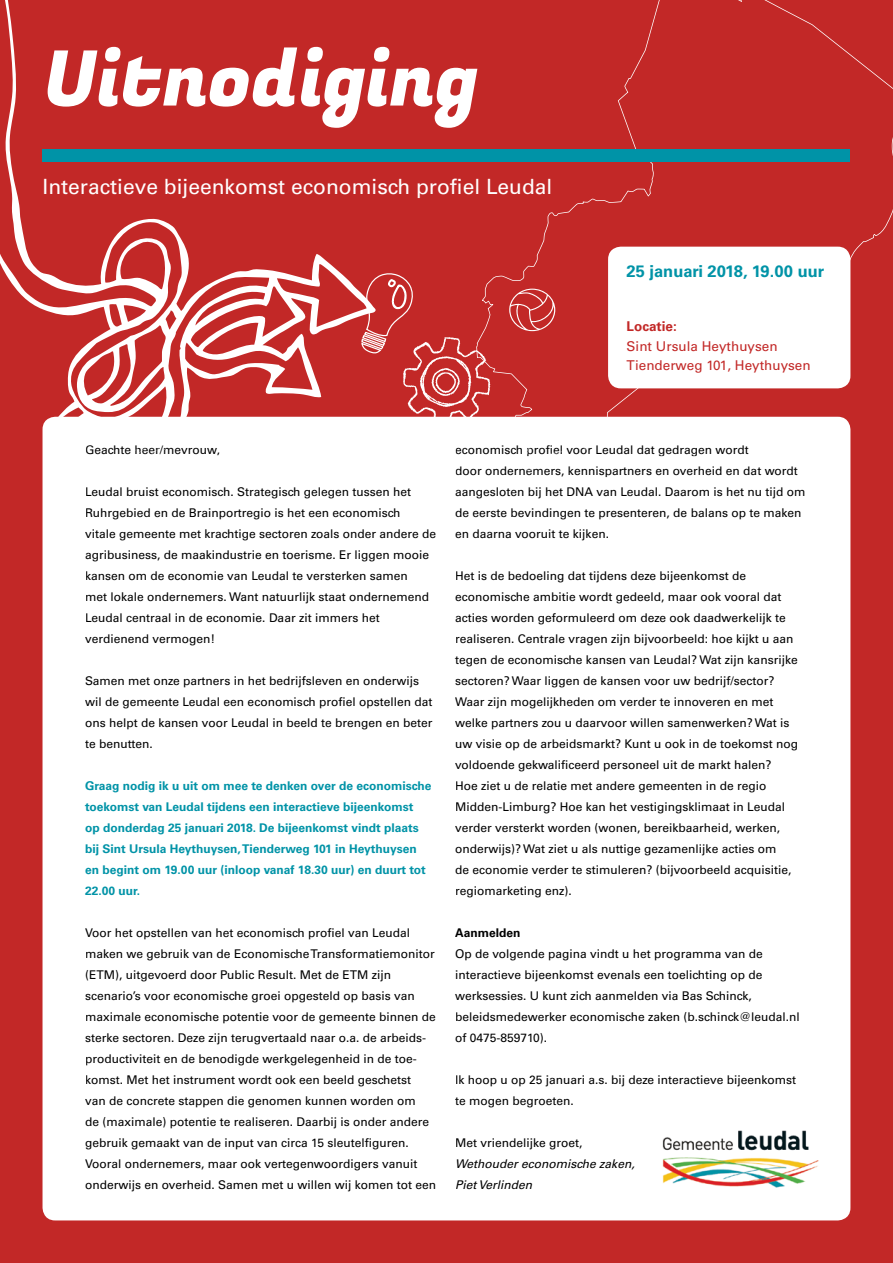
<style>
.page{position:relative;width:893px;height:1263px;background:#c22827}
.page>*{position:absolute;margin:0;border:0;box-sizing:border-box;transform-origin:0 0}
.t1{font:76.5px "Fugaz One";color:#fff}
.t2{font:21px "Univers LT Std";color:#fff}
.t3{font:700 16.5px "Univers LT Std";color:#0093a7}
.t4{font:13.5px/19.5px "Univers LT Std";color:#c22827}
.t5{font:700 13.5px "Univers LT Std";color:#c22827}
.t6{font:12px/21px "Univers LT Std";color:#000}
.t7{font:700 12px/21px "Univers LT Std";color:#0093a7}
.t8{font:italic 12px/21px "Univers LT Std";color:#000}
.t9{font:700 12px "Univers LT Std";color:#000}
</style>
<div class="page">
<div style="left:43px;top:417px;width:807px;height:803px;background:#fff;border-radius:13px"></div>
<svg style="left:490px;top:0;width:403px;height:471px"></svg>
<div style="left:608px;top:247px;width:242px;height:141px;background:#fff;border-radius:13px"></div>
<div style="left:43px;top:149px;width:807px;height:13px;background:#0093a7"></div>
<svg style="left:0;top:0;width:361px;height:484px"></svg>
<svg style="left:509px;top:289px;width:46px;height:42px"></svg>
<svg style="left:361px;top:273px;width:129px;height:144px"></svg>
<img style="left:662px;top:1130px;width:157px;height:58px">
<svg style="left:86px;top:445px;width:134px;height:10px"></svg>
<svg style="left:490px;top:445px;width:259px;height:11px"></svg>
<svg style="left:490px;top:466px;width:308px;height:5px"></svg>
<h1 class="t1" style="left:44px;top:26px;width:436px">Uitnodiging</h1>
<h2 class="t2" style="left:43px;top:174px;width:511px">Interactieve bijeenkomst economisch profiel Leudal</h2>
<h3 class="t3" style="left:627px;top:262px;width:199px">25 januari 2018, 19.00 uur</h3>
<p class="t5" style="left:627px;top:318px;width:52px">Locatie:</p>
<p class="t4" style="left:627px;top:336px;width:186px">Sint Ursula Heythuysen<br>Tienderweg 101, Heythuysen</p>
<p class="t6" style="left:85px;top:439px;width:137px">Geachte heer/mevrouw,</p>
<p class="t6" style="left:85px;top:481px;width:353px">Leudal bruist economisch. Strategisch gelegen tussen het Ruhrgebied en de Brainportregio is het een economisch<br>vitale gemeente met krachtige sectoren zoals onder andere de agribusiness, de maakindustrie en toerisme. Er liggen mooie kansen om de economie van Leudal te versterken samen<br>met lokale ondernemers. Want natuurlijk staat ondernemend Leudal centraal in de economie. Daar zit immers het verdienend vermogen!</p>
<p class="t6" style="left:85px;top:670px;width:349px">Samen met onze partners in het bedrijfsleven en onderwijs wil de gemeente Leudal een economisch profiel opstellen dat ons helpt de kansen voor Leudal in beeld te brengen en beter te benutten.</p>
<p class="t7" style="left:85px;top:775px;width:348px">Graag nodig ik u uit om mee te denken over de economische toekomst van Leudal tijdens een interactieve bijeenkomst<br>op donderdag 25 januari 2018. De bijeenkomst vindt plaats bij Sint Ursula Heythuysen, Tienderweg 101 in Heythuysen en begint om 19.00 uur (inloop vanaf 18.30 uur) en duurt tot 22.00 uur.</p>
<p class="t6" style="left:85px;top:922px;width:352px">Voor het opstellen van het economisch profiel van Leudal maken we gebruik van de Economische Transformatiemonitor (ETM), uitgevoerd door Public Result. Met de ETM zijn scenario’s voor economische groei opgesteld op basis van maximale economische potentie voor de gemeente binnen de sterke sectoren. Deze zijn terugvertaald naar o.a. de arbeids&shy;productiviteit en de benodigde werkgelegenheid in de toe&shy;komst. Met het instrument wordt ook een beeld geschetst<br>van de concrete stappen die genomen kunnen worden om<br>de (maximale) potentie te realiseren. Daarbij is onder andere gebruik gemaakt van de input van circa 15 sleutelfiguren.<br>Vooral ondernemers, maar ook vertegenwoordigers vanuit onderwijs en overheid. Samen met u willen wij komen tot een</p>
<p class="t6" style="left:455px;top:439px;width:352px">economisch profiel voor Leudal dat gedragen wordt<br>door ondernemers, kennispartners en overheid en dat wordt aangesloten bij het DNA van Leudal. Daarom is het nu tijd om de eerste bevindingen te presenteren, de balans op te maken en daarna vooruit te kijken.</p>
<p class="t6" style="left:455px;top:565px;width:345px">Het is de bedoeling dat tijdens deze bijeenkomst de economische ambitie wordt gedeeld, maar ook vooral dat acties worden geformuleerd om deze ook daadwerkelijk te realiseren. Centrale vragen zijn bijvoorbeeld: hoe kijkt u aan tegen de economische kansen van Leudal? Wat zijn kansrijke sectoren? Waar liggen de kansen voor uw bedrijf/sector?<br>Waar zijn mogelijkheden om verder te innoveren en met welke partners zou u daarvoor willen samenwerken? Wat is uw visie op de arbeidsmarkt? Kunt u ook in de toekomst nog voldoende gekwalificeerd personeel uit de markt halen?<br>Hoe ziet u de relatie met andere gemeenten in de regio Midden-Limburg? Hoe kan het vestigingsklimaat in Leudal verder versterkt worden (wonen, bereikbaarheid, werken, onderwijs)? Wat ziet u als nuttige gezamenlijke acties om<br>de economie verder te stimuleren? (bijvoorbeeld acquisitie, regiomarketing enz).</p>
<p class="t9" style="left:455px;top:926px;width:67px">Aanmelden</p>
<p class="t6" style="left:455px;top:943px;width:346px">Op de volgende pagina vindt u het programma van de interactieve bijeenkomst evenals een toelichting op de werksessies. U kunt zich aanmelden via Bas Schinck, beleidsmedewerker economische zaken (b.schinck@leudal.nl of 0475-859710).</p>
<p class="t6" style="left:455px;top:1069px;width:343px">Ik hoop u op 25 januari a.s. bij deze interactieve bijeenkomst te mogen begroeten.</p>
<p class="t6" style="left:455px;top:1132px;width:129px">Met vriendelijke groet,</p>
<p class="t8" style="left:455px;top:1153px;width:181px">Wethouder economische zaken,<br>Piet Verlinden</p>
</div>
